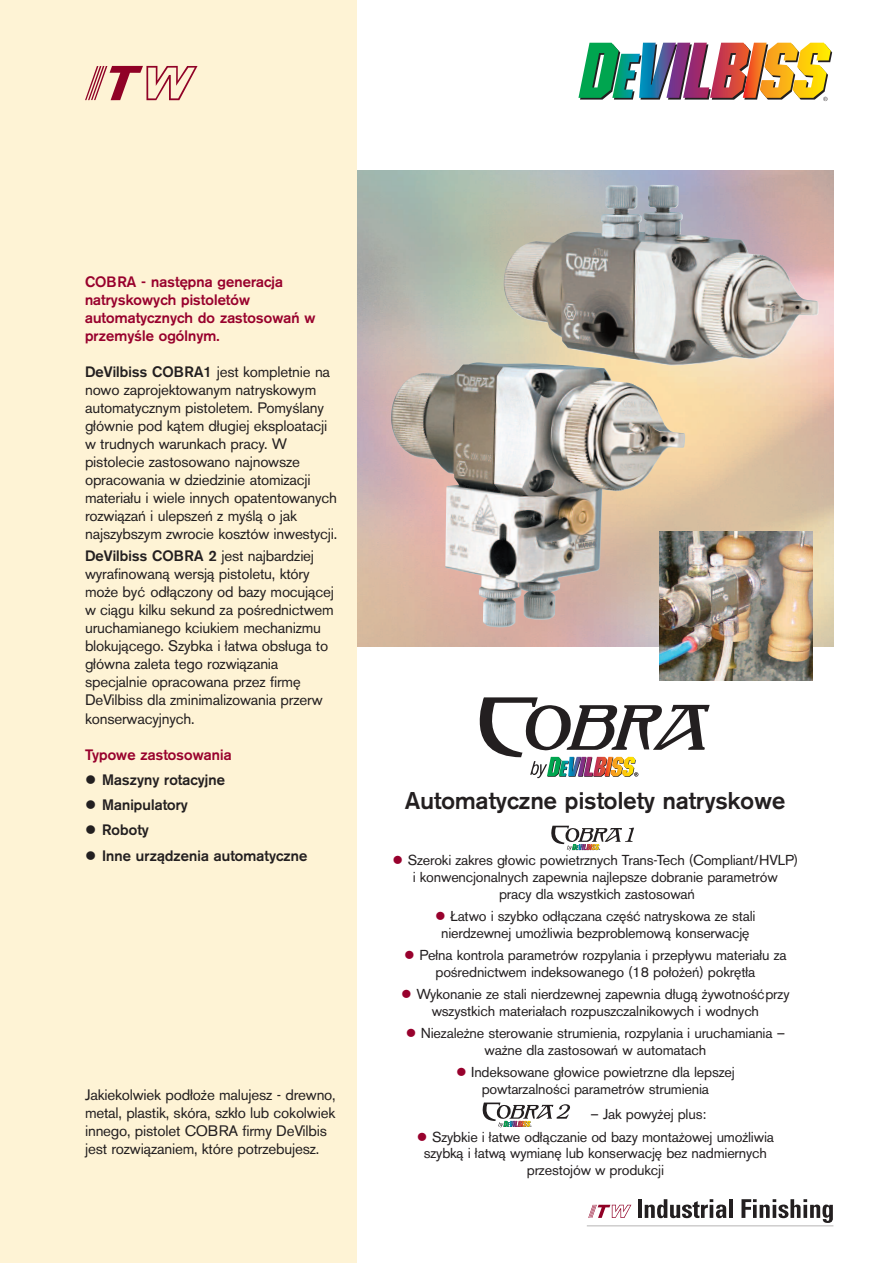
<style>
.page{position:relative;width:893px;height:1263px;background:#fff}
.page>*{position:absolute;margin:0;border:0;box-sizing:border-box;transform-origin:0 0}
.t1{font:500 24px "AK11";color:#231f20}
.t2{font:15px/18px "AK11";color:#231f20}
.t3{font:500 15px/18px "AK11";color:#98012d}
.t4{font:500 15px "AK11";color:#231f20}
.t5{font:14.25px/17px "AK11";color:#231f20;text-align:center}
.s1{font-family:"AK11 Eastern Europe"}
.s2{font-weight:500}
.s3{color:#98012d}
</style>
<div class="page">
<div style="left:0;top:0;width:357px;height:1263px;background:#fef3d5"></div>
<img style="left:357px;top:170px;width:476px;height:476px">
<img style="left:578px;top:43px;width:254px;height:58px">
<img style="left:659px;top:531px;width:153px;height:149px">
<svg style="left:480px;top:697px;width:230px;height:81px"></svg>
<svg style="left:85px;top:66px;width:113px;height:34px"></svg>
<svg style="left:588px;top:1205px;width:43px;height:13px"></svg>
<hr style="left:638px;top:1199px;width:4px;height:19px;background:#231f20">
<svg style="left:645px;top:1199px;width:81px;height:19px"></svg>
<hr style="left:729px;top:1199px;width:4px;height:19px;background:#231f20">
<svg style="left:741px;top:1199px;width:92px;height:24px"></svg>
<hr style="left:587px;top:1225px;width:246px;height:1px;background:#231f20">
<img style="left:390px;top:362px;width:295px;height:266px">
<img style="left:502px;top:185px;width:255px;height:181px">
<svg style="left:483px;top:1102px;width:87px;height:25px"></svg>
<svg style="left:551px;top:826px;width:83px;height:24px"></svg>
<p class="t3" style="left:85px;top:273px;width:232px">COBRA - nast<span class="s1">„</span>pna generacja natryskowych pistoletów automatycznych do zastosowan´ w przemys´le ogólnym.</p>
<p class="t2" style="left:85px;top:363px;width:254px"><span class="s2">DeVilbiss COBRA1</span> jest kompletnie na nowo zaprojektowanym natryskowym automatycznym pistoletem. Pomy<span class="s1">s˜</span>lany g<span class="s1">¿</span>ównie pod k<span class="s1">“</span>tem d<span class="s1">¿</span>ugiej eksploatacji w trudnych warunkach pracy. W pistolecie zastosowano najnowsze opracowania w dziedzinie atomizacji materia<span class="s1">¿</span>u i wiele innych opatentowanych rozwi<span class="s1">“</span>zan´ i ulepszen´ z my<span class="s1">s˜</span>l<span class="s1">“</span> o jak najszybszym zwrocie kosztów inwestycji.</p>
<p class="t2" style="left:85px;top:547px;width:250px"><span class="s2">DeVilbiss COBRA 2</span> jest najbardziej wyrafinowan<span class="s1">“</span> wersj<span class="s1">“</span> pistoletu, który mo<span class="s1">z¨</span>e byc´ od<span class="s1">¿“</span>czony od bazy mocuj<span class="s1">“</span>cej w ci<span class="s1">“</span>gu kilku sekund za po<span class="s1">s˜</span>rednictwem uruchamianego kciukiem mechanizmu blokuj<span class="s1">“</span>cego. Szybka i <span class="s1">¿</span>atwa obs<span class="s1">¿</span>uga to g<span class="s1">¿</span>ówna zaleta tego rozwi<span class="s1">“</span>zania specjalnie opracowana przez firm<span class="s1">„ </span>DeVilbiss dla zminimalizowania przerw konserwacyjnych.</p>
<p class="t3" style="left:85px;top:745px;width:148px">Typowe zastosowania</p>
<p class="t4" style="left:85px;top:771px;width:141px">● Maszyny rotacyjne</p>
<p class="t4" style="left:85px;top:796px;width:104px">● Manipulatory</p>
<p class="t4" style="left:85px;top:821px;width:65px">● Roboty</p>
<p class="t4" style="left:85px;top:847px;width:224px">● Inne urz<span class="s1">“</span>dzenia automatyczne</p>
<p class="t2" style="left:85px;top:1085px;width:252px">Jakiekolwiek pod<span class="s1">¿</span>o<span class="s1">z¨</span>e malujesz - drewno, metal, plastik, skóra, szk<span class="s1">¿</span>o lub cokolwiek innego, pistolet COBRA firmy DeVilbis jest rozwi<span class="s1">“</span>zaniem, które potrzebujesz.</p>
<h1 class="t1" style="left:405px;top:787px;width:382px">Automatyczne pistolety natryskowe</h1>
<p class="t5" style="left:392px;top:852px;width:407px"><span class="s3">●</span> Szeroki zakres g<span class="s1">¿</span>owic powietrznych Trans-Tech (Compliant/HVLP) i konwencjonalnych zapewnia najlepsze dobranie parametrów<br>pracy dla wszystkich zastosowan´</p>
<p class="t5" style="left:435px;top:908px;width:322px"><span class="s3">●</span> <span class="s1">|</span>atwo i szybko od<span class="s1">¿“</span>czana cz<span class="s1">„s˜</span>c´ natryskowa ze stali nierdzewnej umo<span class="s1">z¨</span>liwia bezproblemow<span class="s1">“</span> konserwacj<span class="s1">„</span></p>
<p class="t5" style="left:404px;top:947px;width:384px"><span class="s3">●</span> Pe<span class="s1">¿</span>na kontrola parametrów rozpylania i przep<span class="s1">¿</span>ywu materia<span class="s1">¿</span>u za po<span class="s1">s˜</span>rednictwem indeksowanego (18 po<span class="s1">¿</span>o<span class="s1">z¨</span>en´) pokr<span class="s1">„</span>t<span class="s1">¿</span>a</p>
<p class="t5" style="left:401px;top:986px;width:390px"><span class="s3">●</span> Wykonanie ze stali nierdzewnej zapewnia d<span class="s1">¿</span>ug<span class="s1">“ z¨</span>ywotno<span class="s1">s˜</span>c´ przy wszystkich materia<span class="s1">¿</span>ach rozpuszczalnikowych i wodnych</p>
<p class="t5" style="left:406px;top:1025px;width:381px"><span class="s3">●</span> Niezale<span class="s1">z¨</span>ne sterowanie strumienia, rozpylania i uruchamiania – wa<span class="s1">z¨</span>ne dla zastosowan´ w automatach</p>
<p class="t5" style="left:456px;top:1064px;width:280px"><span class="s3">●</span> Indeksowane g<span class="s1">¿</span>owice powietrzne dla lepszej powtarzalno<span class="s1">s˜</span>ci parametrów strumienia</p>
<p class="t5" style="left:591px;top:1106px;width:117px">– Jak powy<span class="s1">z¨</span>ej plus:</p>
<p class="t5" style="left:417px;top:1128px;width:358px"><span class="s3">●</span> Szybkie i <span class="s1">¿</span>atwe od<span class="s1">¿“</span>czanie od bazy monta<span class="s1">z¨</span>owej umo<span class="s1">z¨</span>liwia szybk<span class="s1">“</span> i <span class="s1">¿</span>atw<span class="s1">“</span> wymian<span class="s1">„</span> lub konserwacj<span class="s1">„</span> bez nadmiernych przestojów w produkcji</p>
</div>
